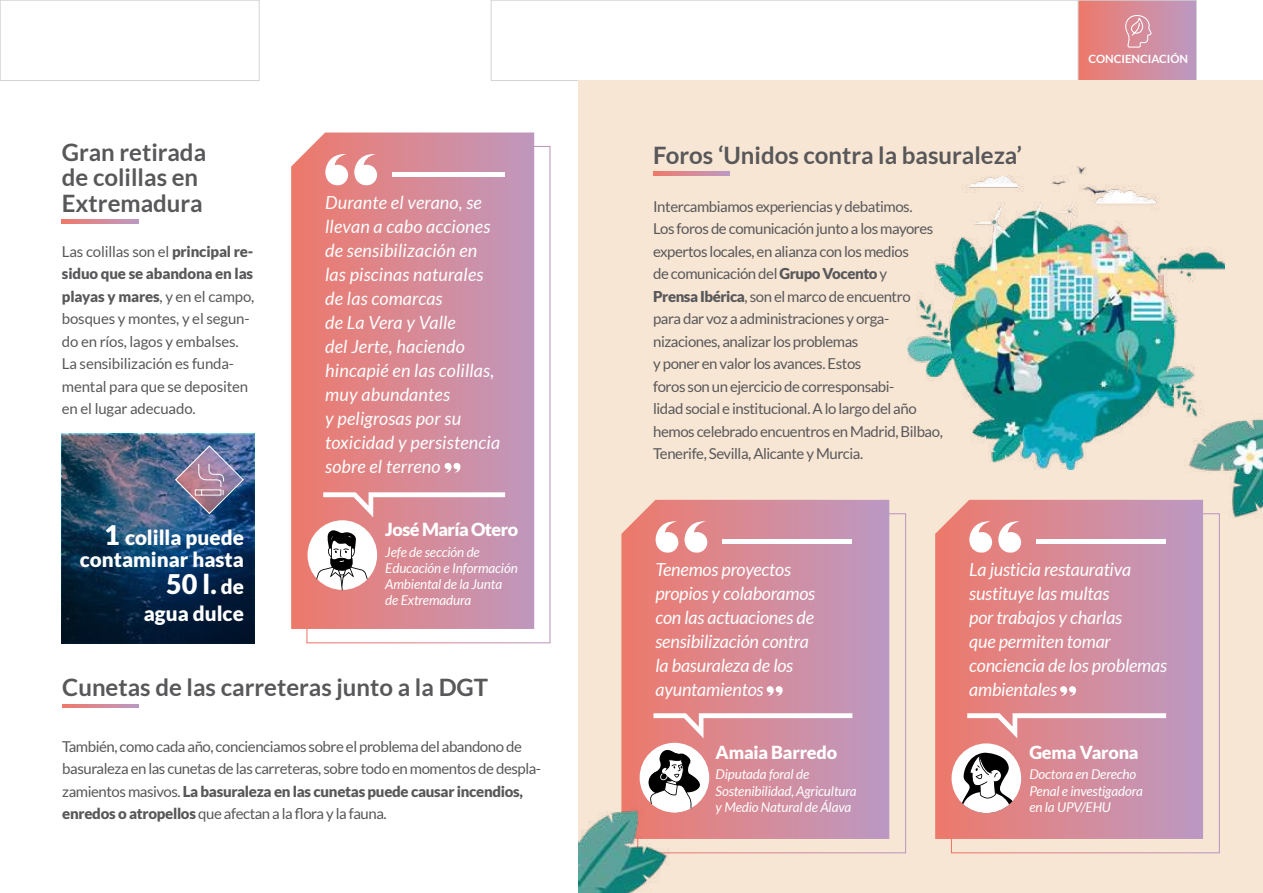
<style>
.page{position:relative;width:1263px;height:893px;background:#fff}
.page>*{position:absolute;margin:0;border:0;box-sizing:border-box;transform-origin:0 0}
.t1{font:900 27px "Lato";color:#fff}
.t2{font:700 24px/25.5px "Lato";color:#58585a}
.t3{font:900 20.7px/22.6px "Lato";color:#fff;text-align:right}
.t4{font:italic 18px/24px "Lato";letter-spacing:-.01em;color:#fff}
.t5{font:italic 18px/24px "Lato";letter-spacing:.01em;color:#fff}
.t6{font:900 18px "Lato";letter-spacing:-.01em;color:#fff}
.t7{font:900 18px "Lato";letter-spacing:-.03em;color:#fff}
.t8{font:15px/22.5px "Lato";letter-spacing:-.03em;color:#58585a}
.t9{font:15px/22.5px "Lato";letter-spacing:-.01em;color:#58585a}
.t10{font:italic 13.5px/16.2px "Lato";letter-spacing:-.01em;color:#fff}
.t11{font:700 11.4px "Lato";color:#fff}
.s1{font-weight:900}
.s2{font-size:27px}
.s3{font-size:20.7px}
</style>
<div class="page">
<div style="left:0;top:0;width:259px;height:81px;background:#fff;border:1px solid #d1d2d4"></div>
<div style="left:491px;top:0;width:588px;height:81px;background:#fff;border:1px solid #d1d2d4"></div>
<div style="left:1078px;top:0;width:118px;height:81px;background:linear-gradient(to right,#ef7a6b,#bd99c2)"></div>
<div style="left:1078px;top:0;width:119px;height:81px;border:1px solid #d1d2d4"></div>
<svg style="left:1125px;top:15px;width:26px;height:33px"></svg>
<div style="left:578px;top:81px;width:685px;height:812px;background:#f8e6d4"></div>
<svg style="left:653px;top:172px;width:77px;height:4px"></svg>
<svg style="left:951px;top:527px;width:269px;height:327px"></svg>
<svg style="left:935px;top:500px;width:268px;height:339px;background:#d48b99"></svg>
<svg style="left:1060px;top:686px;width:16px;height:10px"></svg>
<div style="left:1036px;top:539px;width:130px;height:5px;background:#fff"></div>
<svg style="left:998px;top:520px;width:23px;height:33px"></svg>
<svg style="left:969px;top:520px;width:23px;height:33px"></svg>
<svg style="left:967px;top:713px;width:199px;height:25px;background:#dea3ad"></svg>
<svg style="left:695px;top:512px;width:212px;height:342px"></svg>
<svg style="left:621px;top:500px;width:268px;height:339px;background:#d38b9b"></svg>
<svg style="left:767px;top:686px;width:16px;height:10px"></svg>
<div style="left:722px;top:539px;width:130px;height:5px;background:#fff"></div>
<svg style="left:684px;top:520px;width:23px;height:33px"></svg>
<svg style="left:655px;top:520px;width:23px;height:33px"></svg>
<svg style="left:653px;top:713px;width:199px;height:25px;background:#dea3ad"></svg>
<div style="left:951px;top:743px;width:70px;height:70px;background:#fff;border-radius:50%"></div>
<svg style="left:962px;top:752px;width:50px;height:61px"></svg>
<div style="left:640px;top:743px;width:69px;height:69px;background:#fff;border-radius:50%"></div>
<svg style="left:644px;top:746px;width:64px;height:66px"></svg>
<img style="left:907px;top:166px;width:318px;height:304px">
<img style="left:578px;top:786px;width:117px;height:107px">
<img style="left:1162px;top:413px;width:101px;height:114px">
<svg style="left:62px;top:220px;width:76px;height:4px"></svg>
<svg style="left:62px;top:704px;width:77px;height:4px"></svg>
<svg style="left:306px;top:145px;width:245px;height:499px"></svg>
<svg style="left:291px;top:132px;width:243px;height:497px;background:#d78994"></svg>
<svg style="left:444px;top:463px;width:17px;height:10px"></svg>
<div style="left:308px;top:520px;width:69px;height:70px;background:#fff;border-radius:50%"></div>
<svg style="left:316px;top:529px;width:52px;height:61px"></svg>
<div style="left:392px;top:172px;width:113px;height:5px;background:#fff"></div>
<svg style="left:354px;top:153px;width:23px;height:33px"></svg>
<svg style="left:325px;top:153px;width:23px;height:33px"></svg>
<svg style="left:323px;top:492px;width:182px;height:25px"></svg>
<svg style="left:63px;top:436px;width:189px;height:205px;background:#1a3b5c"></svg>
<img style="left:174px;top:444px;width:71px;height:71px">
<h2 class="t2" style="left:62px;top:139px;width:146px">Gran retirada de colillas en<br>Extremadura</h2>
<p class="t9" style="left:62px;top:240px;width:194px">Las colillas son el <span class="s1">principal re&shy;siduo que se abandona en las playas y mares</span>, y en el campo, bosques y montes, y el segun&shy;do en ríos, lagos y embalses.<br>La sensibilización es funda&shy;mental para que se depositen en el lugar adecuado.</p>
<h3 class="t3" style="left:80px;top:525px;width:166px"><span class="s2">1</span> colilla puede contaminar hasta</h3>
<h1 class="t1" style="left:166px;top:569px;width:79px">50 l. <span class="s3">de</span></h1>
<h3 class="t3" style="left:144px;top:602px;width:102px">agua dulce</h3>
<p class="t5" style="left:325px;top:190px;width:176px">Durante el verano, se llevan a cabo acciones de sensibilización en las piscinas naturales de las comarcas<br>de La Vera y Valle<br>del Jerte, haciendo hincapié en las colillas, muy abundantes<br>y peligrosas por su toxicidad y persistencia sobre el terreno</p>
<p class="t7" style="left:385px;top:519px;width:134px">José María Otero</p>
<p class="t10" style="left:385px;top:544px;width:134px">Jefe de sección de<br>Educación e Información<br>Ambiental de la Junta de Extremadura</p>
<h2 class="t2" style="left:62px;top:674px;width:427px">Cunetas de las carreteras junto a la DGT</h2>
<p class="t8" style="left:62px;top:735px;width:480px">También, como cada año, concienciamos sobre el problema del abandono de basuraleza en las cunetas de las carreteras, sobre todo en momentos de despla&shy;zamientos masivos. <span class="s1">La basuraleza en las cunetas puede causar incendios, enredos o atropellos</span> que afectan a la flora y la fauna.</p>
<h2 class="t2" style="left:653px;top:142px;width:370px">Foros ‘Unidos contra la basuraleza’</h2>
<p class="t8" style="left:653px;top:195px;width:291px">Intercambiamos experiencias y debatimos.<br>Los foros de comunicación junto a los mayores expertos locales, en alianza con los medios<br>de comunicación del <span class="s1">Grupo Vocento</span> y<br><span class="s1">Prensa Ibérica</span>, son el marco de encuentro<br>para dar voz a administraciones y orga&shy;nizaciones, analizar los problemas<br>y poner en valor los avances. Estos<br>foros son un ejercicio de corresponsabi-<br>lidad social e institucional. A lo largo del año hemos celebrado encuentros en Madrid, Bilbao, Tenerife, Sevilla, Alicante y Murcia.</p>
<p class="t11" style="left:1088px;top:53px;width:101px">CONCIENCIACIÓN</p>
<p class="t4" style="left:655px;top:558px;width:161px">Tenemos proyectos propios y colaboramos con las actuaciones de sensibilización contra la basuraleza de los ayuntamientos</p>
<p class="t6" style="left:716px;top:742px;width:123px">Amaia Barredo</p>
<p class="t10" style="left:716px;top:767px;width:142px">Diputada foral de<br>Sostenibilidad, Agricultura y Medio Natural de Álava</p>
<p class="t4" style="left:969px;top:558px;width:199px">La justicia restaurativa sustituye las multas<br>por trabajos y charlas<br>que permiten tomar conciencia de los problemas ambientales</p>
<p class="t6" style="left:1029px;top:742px;width:111px">Gema Varona</p>
<p class="t10" style="left:1029px;top:767px;width:115px">Doctora en Derecho<br>Penal e investigadora en la UPV/EHU</p>
</div>
